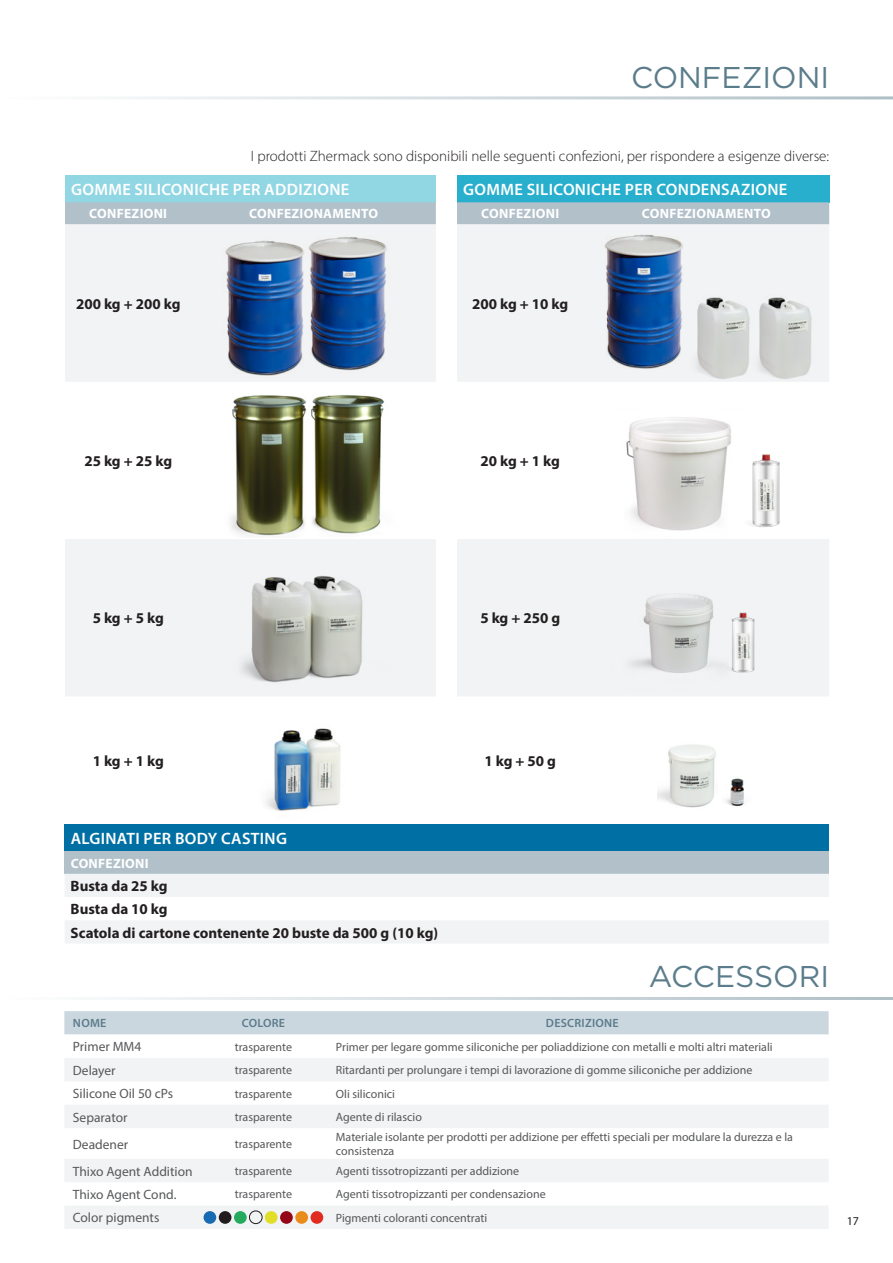
<style>
.page{position:relative;width:893px;height:1263px;background:#fff}
.page>*{position:absolute;margin:0;border:0;box-sizing:border-box;transform-origin:0 0}
.t1{font:30px "Gotham";color:#5b7c8b}
.t2{font:600 16.5px "Myriad Pro";letter-spacing:.02em;color:#fff}
.t3{font:700 15px "Myriad Pro";color:#231f20}
.t4{font:300 15px "Myriad Pro";color:#231f20}
.t5{font:13.5px "Myriad Pro";color:#57585a}
.t6{font:700 13.5px "Myriad Pro";letter-spacing:.02em;color:#fff}
.t7{font:12px/14.4px "Myriad Pro";color:#57585a}
.t8{font:600 12px "Myriad Pro";letter-spacing:.02em;color:#5b7c8b}
.t9{font:12px "Myriad Pro";color:#231f20}
</style>
<div class="page">
<hr style="left:0;top:96px;width:893px;height:3px;background:#5b7c8b">
<img style="left:750px;top:454px;width:30px;height:73px">
<div style="left:457px;top:175px;width:372px;height:27px;background:#28afcd"></div>
<div style="left:457px;top:202px;width:372px;height:22px;background:#b1c0c9"></div>
<div style="left:457px;top:224px;width:372px;height:158px;background:#f2f3f4"></div>
<div style="left:457px;top:539px;width:372px;height:157px;background:#f2f3f4"></div>
<div style="left:65px;top:824px;width:764px;height:28px;background:#0070a4"></div>
<div style="left:65px;top:852px;width:764px;height:22px;background:#b1c0c9"></div>
<svg style="left:65px;top:874px;width:764px;height:69px;fill:#f2f3f4"></svg>
<div style="left:64px;top:1011px;width:765px;height:23px;background:#cbd7df"></div>
<svg style="left:64px;top:1034px;width:765px;height:1px"></svg>
<svg style="left:65px;top:1058px;width:763px;height:171px;fill:#f2f3f4"></svg>
<svg style="left:204px;top:1211px;width:12px;height:13px"></svg>
<div style="left:219px;top:1211px;width:12px;height:13px;background:#231f20;border-radius:50%"></div>
<svg style="left:234px;top:1211px;width:13px;height:13px"></svg>
<svg style="left:249px;top:1211px;width:13px;height:12px"></svg>
<div style="left:249px;top:1211px;width:13px;height:13px;border:1px solid #231f20;border-radius:50%"></div>
<svg style="left:265px;top:1211px;width:13px;height:13px"></svg>
<svg style="left:280px;top:1211px;width:13px;height:13px"></svg>
<svg style="left:295px;top:1211px;width:13px;height:13px"></svg>
<svg style="left:311px;top:1211px;width:12px;height:13px"></svg>
<div style="left:65px;top:175px;width:371px;height:27px;background:#91d6e3"></div>
<div style="left:65px;top:202px;width:371px;height:22px;background:#b1c0c9"></div>
<svg style="left:65px;top:224px;width:371px;height:472px;fill:#f2f3f4"></svg>
<img style="left:657px;top:744px;width:59px;height:64px">
<img style="left:611px;top:581px;width:118px;height:110px">
<img style="left:600px;top:417px;width:143px;height:132px">
<img style="left:726px;top:778px;width:18px;height:29px">
<img style="left:756px;top:289px;width:62px;height:93px">
<img style="left:687px;top:289px;width:69px;height:93px">
<img style="left:596px;top:219px;width:88px;height:163px">
<img style="left:266px;top:728px;width:75px;height:83px">
<img style="left:215px;top:401px;width:188px;height:137px">
<img style="left:221px;top:564px;width:172px;height:132px">
<img style="left:202px;top:224px;width:216px;height:177px">
<svg style="left:723px;top:664px;width:30px;height:11px"></svg>
<hr style="left:0;top:997px;width:893px;height:3px;background:#5b7c8b">
<p class="t1" style="left:631px;top:58px;width:200px">CONFEZIONI</p>
<p class="t4" style="left:251px;top:147px;width:580px">I prodotti Zhermack sono disponibili nelle seguenti confezioni, per rispondere a esigenze diverse:</p>
<p class="t2" style="left:71px;top:179px;width:280px">GOMME SILICONICHE PER ADDIZIONE</p>
<p class="t6" style="left:89px;top:205px;width:79px">CONFEZIONI</p>
<p class="t6" style="left:249px;top:205px;width:130px">CONFEZIONAMENTO</p>
<p class="t2" style="left:463px;top:179px;width:326px">GOMME SILICONICHE PER CONDENSAZIONE</p>
<p class="t6" style="left:481px;top:205px;width:79px">CONFEZIONI</p>
<p class="t6" style="left:642px;top:205px;width:130px">CONFEZIONAMENTO</p>
<p class="t3" style="left:76px;top:294px;width:106px">200 kg + 200 kg</p>
<p class="t3" style="left:472px;top:294px;width:98px">200 kg + 10 kg</p>
<p class="t3" style="left:84px;top:451px;width:89px">25 kg + 25 kg</p>
<p class="t3" style="left:480px;top:451px;width:81px">20 kg + 1 kg</p>
<p class="t3" style="left:93px;top:609px;width:73px">5 kg + 5 kg</p>
<p class="t3" style="left:480px;top:609px;width:81px">5 kg + 250 g</p>
<p class="t3" style="left:93px;top:751px;width:73px">1 kg + 1 kg</p>
<p class="t3" style="left:484px;top:751px;width:73px">1 kg + 50 g</p>
<p class="t2" style="left:71px;top:828px;width:218px">ALGINATI PER BODY CASTING</p>
<p class="t6" style="left:71px;top:854px;width:79px">CONFEZIONI</p>
<p class="t3" style="left:71px;top:876px;width:99px">Busta da 25 kg</p>
<p class="t3" style="left:71px;top:899px;width:99px">Busta da 10 kg</p>
<p class="t3" style="left:71px;top:923px;width:369px">Scatola di cartone contenente 20 buste da 500 g (10 kg)</p>
<p class="t1" style="left:649px;top:957px;width:182px">ACCESSORI</p>
<p class="t8" style="left:73px;top:1016px;width:35px">NOME</p>
<p class="t8" style="left:242px;top:1016px;width:45px">COLORE</p>
<p class="t8" style="left:546px;top:1016px;width:74px">DESCRIZIONE</p>
<p class="t5" style="left:73px;top:1038px;width:70px">Primer MM4</p>
<p class="t7" style="left:235px;top:1039px;width:59px">trasparente</p>
<p class="t7" style="left:336px;top:1039px;width:438px">Primer per legare gomme siliconiche per poliaddizione con metalli e molti altri materiali</p>
<p class="t5" style="left:73px;top:1062px;width:44px">Delayer</p>
<p class="t7" style="left:235px;top:1063px;width:59px">trasparente</p>
<p class="t7" style="left:336px;top:1063px;width:418px">Ritardanti per prolungare i tempi di lavorazione di gomme siliconiche per addizione</p>
<p class="t5" style="left:73px;top:1085px;width:102px">Silicone Oil 50 cPs</p>
<p class="t7" style="left:235px;top:1086px;width:59px">trasparente</p>
<p class="t7" style="left:336px;top:1086px;width:61px">Oli siliconici</p>
<p class="t5" style="left:73px;top:1109px;width:56px">Separator</p>
<p class="t7" style="left:235px;top:1109px;width:59px">trasparente</p>
<p class="t7" style="left:336px;top:1109px;width:88px">Agente di rilascio</p>
<p class="t5" style="left:73px;top:1136px;width:57px">Deadener</p>
<p class="t7" style="left:235px;top:1136px;width:59px">trasparente</p>
<p class="t7" style="left:336px;top:1129px;width:459px">Materiale isolante per prodotti per addizione per effetti speciali per modulare la durezza e la consistenza</p>
<p class="t5" style="left:73px;top:1163px;width:121px">Thixo Agent Addition</p>
<p class="t7" style="left:235px;top:1163px;width:59px">trasparente</p>
<p class="t7" style="left:336px;top:1163px;width:185px">Agenti tissotropizzanti per addizione</p>
<p class="t5" style="left:73px;top:1186px;width:105px">Thixo Agent Cond.</p>
<p class="t7" style="left:235px;top:1187px;width:59px">trasparente</p>
<p class="t7" style="left:336px;top:1187px;width:211px">Agenti tissotropizzanti per condensazione</p>
<p class="t5" style="left:73px;top:1209px;width:88px">Color pigments</p>
<p class="t7" style="left:336px;top:1210px;width:153px">Pigmenti coloranti concentrati</p>
<p class="t9" style="left:847px;top:1214px;width:14px">17</p>
</div>
